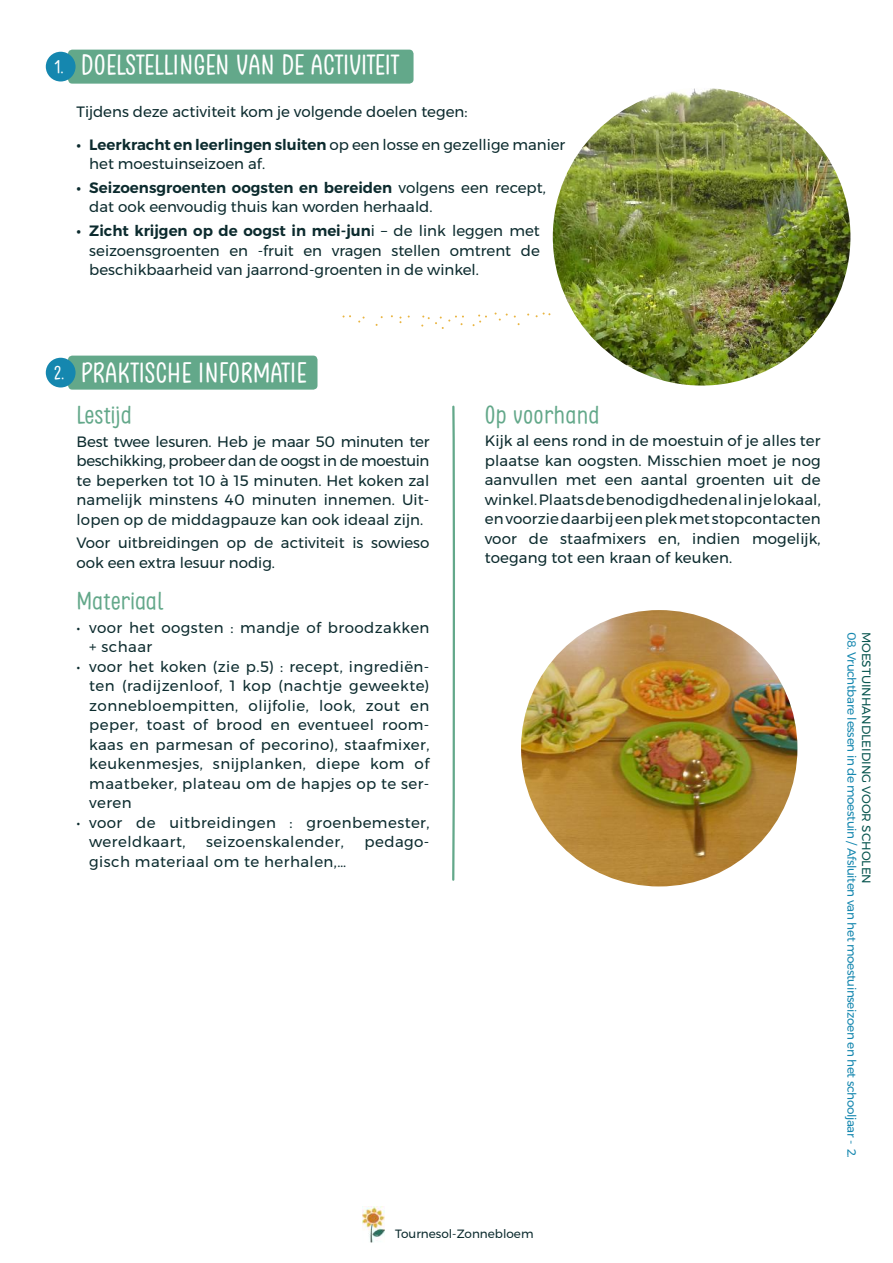
<style>
.page{position:relative;width:893px;height:1263px;background:#fff}
.page>*{position:absolute;margin:0;border:0;box-sizing:border-box;transform-origin:0 0}
.t1{font:27px "Clambake October Six";color:#fff}
.t2{font:24px "Clambake October Six";color:#63a88a}
.t3{font:18px "Clambake October Six";color:#fff}
.t4{font:15px/19.5px "Montserrat";letter-spacing:.01em;color:#0c2b2e;text-align:justify}
.t5{font:15px/19.5px "Montserrat";letter-spacing:.03em;color:#0c2b2e}
.t6{font:12px "Montserrat";letter-spacing:-.03em;color:#1587af}
.t7{font:12px "Montserrat";color:#0a5650}
.t8{font:12px "Montserrat";color:#0c2b2e}
.s1{font-weight:600}
</style>
<div class="page">
<div style="left:68px;top:50px;width:346px;height:34px;background:#63a88a;border-radius:4px"></div>
<svg style="left:495px;top:313px;width:13px;height:8px"></svg>
<svg style="left:536px;top:313px;width:14px;height:4px"></svg>
<svg style="left:358px;top:317px;width:7px;height:6px"></svg>
<svg style="left:473px;top:315px;width:14px;height:11px"></svg>
<svg style="left:421px;top:316px;width:43px;height:13px"></svg>
<div style="left:68px;top:356px;width:249px;height:34px;background:#63a88a;border-radius:4px"></div>
<svg style="left:452px;top:405px;width:3px;height:476px"></svg>
<img style="left:363px;top:1206px;width:22px;height:36px">
<div style="left:46px;top:52px;width:30px;height:29px;background:#1587af;border-radius:50%"></div>
<img style="left:553px;top:88px;width:297px;height:298px;border-radius:149px">
<img style="left:521px;top:610px;width:276px;height:276px;border-radius:138px">
<div style="left:46px;top:358px;width:30px;height:29px;background:#1587af;border-radius:50%"></div>
<p class="t3" style="left:55px;top:57px;width:10px">1.</p>
<h1 class="t1" style="left:81px;top:50px;width:319px">DOELSTELLINGEN VAN DE ACTIVITEIT</h1>
<p class="t4" style="left:77px;top:102px;width:392px">Tijdens deze activiteit kom je volgende doelen tegen:</p>
<p class="t4" style="left:89px;top:134px;width:477px;text-indent:-13px"><span class="s1">• Leerkracht en leerlingen sluiten</span> op een losse en gezellige manier het moestuinseizoen af.</p>
<p class="t4" style="left:89px;top:178px;width:458px;text-indent:-13px"><span class="s1">• Seizoensgroenten oogsten en bereiden</span> volgens een recept, dat ook eenvoudig thuis kan worden herhaald.</p>
<p class="t4" style="left:89px;top:221px;width:452px;text-indent:-13px"><span class="s1">• Zicht krijgen op de oogst in mei-jun</span>i – de link leggen met seizoensgroenten en -fruit en vragen stellen omtrent de beschikbaarheid van jaarrond-groenten in de winkel.</p>
<p class="t3" style="left:54px;top:362px;width:12px">2.</p>
<h1 class="t1" style="left:81px;top:357px;width:227px">PRAKTISCHE INFORMATIE</h1>
<h2 class="t2" style="left:77px;top:401px;width:57px">Lestijd</h2>
<p class="t4" style="left:77px;top:431px;width:354px">Best twee lesuren. Heb je maar 50 minuten ter beschikking, probeer dan de oogst in de moestuin te beperken tot 10 à 15 minuten. Het koken zal namelijk minstens 40 minuten innemen. Uit&shy;lopen op de middagpauze kan ook ideaal zijn.</p>
<p class="t4" style="left:77px;top:533px;width:354px">Voor uitbreidingen op de activiteit is sowieso ook een extra lesuur nodig.</p>
<h2 class="t2" style="left:77px;top:587px;width:88px">Materiaal</h2>
<p class="t5" style="left:89px;top:617px;width:342px;text-indent:-13px">• voor het oogsten : mandje of broodzakken + schaar</p>
<p class="t4" style="left:89px;top:656px;width:342px;text-indent:-13px">• voor het koken (zie p.5) : recept, ingrediën&shy;ten (radijzenloof, 1 kop (nachtje geweekte) zonnebloempitten, olijfolie, look, zout en peper, toast of brood en eventueel room&shy;kaas en parmesan of pecorino), staafmixer, keukenmesjes, snijplanken, diepe kom of maatbeker, plateau om de hapjes op te ser&shy;veren</p>
<p class="t5" style="left:89px;top:812px;width:342px;text-indent:-13px">• voor de uitbreidingen : groenbemester, wereldkaart,</p>
<p class="t5" style="left:206px;top:832px;width:139px">seizoenskalender,</p>
<p class="t4" style="left:364px;top:832px;width:66px">pedago-</p>
<p class="t5" style="left:89px;top:851px;width:258px">gisch materiaal om te herhalen,…</p>
<h2 class="t2" style="left:485px;top:401px;width:117px">Op voorhand</h2>
<p class="t4" style="left:485px;top:431px;width:337px">Kijk al eens rond in de moestuin of je alles ter plaatse kan oogsten. Misschien moet je nog aanvullen met een aantal groenten uit de winkel. Plaats de benodigdheden al in je lokaal, en voorzie daarbij een plek met stopcontacten voor de staafmixers en, indien mogelijk, toegang tot een kraan of keuken.</p>
<p class="t6" style="left:861px;top:631px;width:527px;rotate:90deg">08. Vruchtbare lessen in de moestuin / Afsluiten van het moestuinseizoen en het schooljaar - 2.</p>
<p class="t7" style="left:876px;top:631px;width:254px;rotate:90deg">MOESTUINHANDLEIDING VOOR SCHOLEN</p>
<p class="t8" style="left:395px;top:1225px;width:140px">Tournesol-Zonnebloem</p>
</div>
